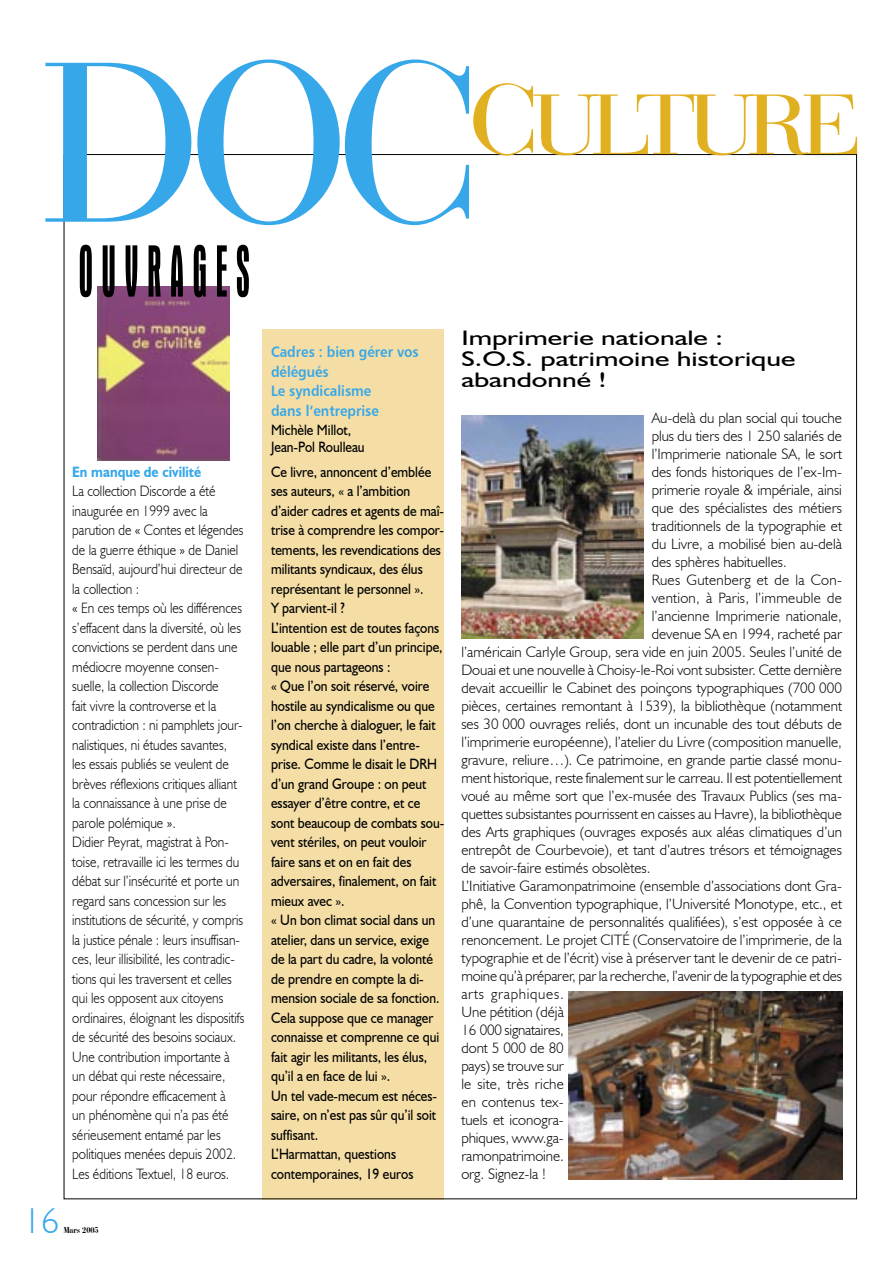
<style>
.page{position:relative;width:893px;height:1263px;background:#fff}
.page>*{position:absolute;margin:0;border:0;box-sizing:border-box;transform-origin:0 0}
.t1{font:240px "Bauer Bodoni BT";color:#36a7e9}
.t2{font:90px "Bauer Bodoni BT";letter-spacing:-.06em;color:#e1b020;scale:1.1 1}
.doc_texte_colonne_A{font:condensed 75px "Aurora BT";letter-spacing:.165em;color:#000;scale:.7 1}
.t3{font:300 36px "Humanist 521 BT";color:#36a7e9}
.doc_titre_colonnec{font:21px/21px "Humanist 521 BT";color:#000;scale:1.4 1}
.doc_texte_colonne_C{font:300 15px/18px "Humanist 521 BT";color:#000;text-align:justify}
.doc_texte_colonne_A-2{font:300 15px/19.5px "Humanist 521 BT";color:#000;scale:.9 1}
.doc_texte_colonne_B{font:15px/19.5px "Humanist 521 BT";color:#000;scale:.9 1}
.doc_texte_colonne_B-2{font:15px/19.5px "Humanist 777 BT Bold B";color:#36a7e9;scale:.9 1}
.doc_texte_colonne_A-3{font:700 15px "Humanist 521 BT";color:#36a7e9;scale:.9 1}
.t4{font:700 condensed 9px "Bauer Bodoni BT";color:#000}
.s1{font-size:105px}
</style>
<div class="page">
<div style="left:263px;top:329px;width:181px;height:870px;background:#f4dea6"></div>
<img style="left:97px;top:286px;width:133px;height:174px">
<img style="left:461px;top:415px;width:182px;height:224px">
<img style="left:568px;top:992px;width:274px;height:187px">
<p class="t1" style="left:43px;top:-3px;width:442px">DOC</p>
<p class="t2" style="left:470px;top:70px;width:360px"><span class="s1">C</span>ULTURE</p>
<p class="doc_texte_colonne_A" style="left:79px;top:232px;width:246px">OUVRAGES</p>
<p class="doc_texte_colonne_A-3" style="left:72px;top:462px;width:145px">En manque de civilité</p>
<p class="doc_texte_colonne_A-2" style="left:72px;top:481px;width:192px">La collection Discorde a été inaugurée en 1999 avec la parution de « Contes et légendes de la guerre éthique » de Daniel<br>Bensaïd, aujourd’hui directeur de la collection :</p>
<p class="doc_texte_colonne_A-2" style="left:72px;top:598px;width:191px">« En ces temps où les différences s’effacent dans la diversité, où les convictions se perdent dans une médiocre moyenne consen&shy;suelle, la collection Discorde<br>fait vivre la controverse et la contradiction : ni pamphlets jour&shy;nalistiques, ni études savantes, les essais publiés se veulent de brèves réflexions critiques alliant la connaissance à une prise de parole polémique ».</p>
<p class="doc_texte_colonne_A-2" style="left:72px;top:832px;width:193px">Didier Peyrat, magistrat à Pon&shy;toise, retravaille ici les termes du débat sur l’insécurité et porte un regard sans concession sur les institutions de sécurité, y compris la justice pénale : leurs insuffisan&shy;ces, leur illisibilité, les contradic&shy;tions qui les traversent et celles qui les opposent aux citoyens ordinaires, éloignant les dispositifs de sécurité des besoins sociaux.</p>
<p class="doc_texte_colonne_A-2" style="left:72px;top:1047px;width:184px">Une contribution importante à un débat qui reste nécessaire, pour répondre efficacement à un phénomène qui n’a pas été sérieusement entamé par les politiques menées depuis 2002.</p>
<p class="doc_texte_colonne_A-2" style="left:72px;top:1164px;width:176px">Les éditions Textuel, 18 euros.</p>
<h3 class="t3" style="left:23px;top:1199px;width:38px">16</h3>
<p class="t4" style="left:64px;top:1224px;width:36px">Mars 2005</p>
<p class="doc_texte_colonne_B-2" style="left:271px;top:342px;width:166px">Cadres : bien gérer vos délégués</p>
<p class="doc_texte_colonne_B-2" style="left:271px;top:381px;width:113px">Le syndicalisme</p>
<p class="doc_texte_colonne_B-2" style="left:271px;top:400px;width:121px">dans l’entreprise</p>
<p class="doc_texte_colonne_B" style="left:271px;top:420px;width:91px">Michèle Millot,</p>
<p class="doc_texte_colonne_B" style="left:271px;top:437px;width:106px">Jean-Pol Roulleau</p>
<p class="doc_texte_colonne_B" style="left:271px;top:462px;width:194px">Ce livre, annoncent d’emblée ses auteurs, « a l’ambition d’aider cadres et agents de maî&shy;trise à comprendre les compor&shy;tements, les revendications des militants syndicaux, des élus représentant le personnel ».</p>
<p class="doc_texte_colonne_B" style="left:271px;top:598px;width:83px">Y parvient-il ?</p>
<p class="doc_texte_colonne_B" style="left:271px;top:618px;width:192px">L’intention est de toutes façons louable ; elle part d’un principe, que nous partageons :</p>
<p class="doc_texte_colonne_B" style="left:271px;top:676px;width:194px">« Que l’on soit réservé, voire hostile au syndicalisme ou que l’on cherche à dialoguer, le fait syndical existe dans l’entre&shy;prise. Comme le disait le DRH d’un grand Groupe : on peut essayer d’être contre, et ce sont beaucoup de combats sou&shy;vent stériles, on peut vouloir faire sans et on en fait des adversaires, finalement, on fait mieux avec ».</p>
<p class="doc_texte_colonne_B" style="left:271px;top:910px;width:189px">« Un bon climat social dans un atelier, dans un service, exige de la part du cadre, la volonté de prendre en compte la di&shy;mension sociale de sa fonction.<br>Cela suppose que ce manager connaisse et comprenne ce qui fait agir les militants, les élus, qu’il a en face de lui ».</p>
<p class="doc_texte_colonne_B" style="left:271px;top:1086px;width:186px;text-align:justify">Un tel vade-mecum est néces&shy;saire, on n’est pas sûr qu’il soit suffisant.</p>
<p class="doc_texte_colonne_B" style="left:271px;top:1144px;width:140px">L’Harmattan, questions</p>
<p class="doc_texte_colonne_B" style="left:271px;top:1164px;width:160px">contemporaines, 19 euros</p>
<p class="doc_titre_colonnec" style="left:461px;top:327px;width:188px">Imprimerie nationale :</p>
<p class="doc_titre_colonnec" style="left:461px;top:348px;width:240px">S.O.S. patrimoine historique abandonné !</p>
<p class="doc_texte_colonne_C" style="left:652px;top:408px;width:192px">Au-delà du plan social qui touche plus du tiers des 1 250 salariés de l’Imprimerie nationale SA, le sort des fonds historiques de l’ex-Im&shy;primerie royale &amp; impériale, ainsi que des spécialistes des métiers traditionnels de la typographie et du Livre, a mobilisé bien au-delà des sphères habituelles.</p>
<p class="doc_texte_colonne_C" style="left:652px;top:570px;width:192px">Rues Gutenberg et de la Con-</p>
<p class="doc_texte_colonne_C" style="left:652px;top:588px;width:192px">vention, à Paris, l’immeuble de</p>
<p class="doc_texte_colonne_C" style="left:652px;top:606px;width:192px">l’ancienne Imprimerie nationale,</p>
<p class="doc_texte_colonne_C" style="left:652px;top:624px;width:192px">devenue SA en 1994, racheté par</p>
<p class="doc_texte_colonne_C" style="left:461px;top:642px;width:382px">l’américain Carlyle Group, sera vide en juin 2005. Seules l’unité de</p>
<p class="doc_texte_colonne_C" style="left:461px;top:660px;width:382px">Douai et une nouvelle à Choisy-le-Roi vont subsister. Cette dernière</p>
<p class="doc_texte_colonne_C" style="left:461px;top:678px;width:382px">devait accueillir le Cabinet des poinçons typographiques (700 000</p>
<p class="doc_texte_colonne_C" style="left:461px;top:696px;width:382px">pièces, certaines remontant à 1539), la bibliothèque (notamment</p>
<p class="doc_texte_colonne_C" style="left:461px;top:714px;width:382px">ses 30 000 ouvrages reliés, dont un incunable des tout débuts de</p>
<p class="doc_texte_colonne_C" style="left:461px;top:732px;width:382px">l’imprimerie européenne), l’atelier du Livre (composition manuelle,</p>
<p class="doc_texte_colonne_C" style="left:461px;top:750px;width:382px">gravure, reliure…). Ce patrimoine, en grande partie classé monu-</p>
<p class="doc_texte_colonne_C" style="left:461px;top:768px;width:382px">ment historique, reste finalement sur le carreau. Il est potentiellement</p>
<p class="doc_texte_colonne_C" style="left:461px;top:786px;width:382px">voué au même sort que l’ex-musée des Travaux Publics (ses ma-</p>
<p class="doc_texte_colonne_C" style="left:461px;top:804px;width:382px">quettes subsistantes pourrissent en caisses au Havre), la bibliothèque</p>
<p class="doc_texte_colonne_C" style="left:461px;top:822px;width:382px">des Arts graphiques (ouvrages exposés aux aléas climatiques d’un</p>
<p class="doc_texte_colonne_C" style="left:461px;top:840px;width:382px">entrepôt de Courbevoie), et tant d’autres trésors et témoignages</p>
<p class="doc_texte_colonne_C" style="left:461px;top:858px;width:191px">de savoir-faire estimés obsolètes.</p>
<p class="doc_texte_colonne_C" style="left:461px;top:876px;width:382px;text-align:left">L’Initiative Garamonpatrimoine (ensemble d’associations dont Gra&shy;phê, la Convention typographique, l’Université Monotype, etc., et d’une quarantaine de personnalités qualifiées), s’est opposée à ce renoncement. Le projet CITÉ (Conservatoire de l’imprimerie, de la typographie et de l’écrit) vise à préserver tant le devenir de ce patri&shy;moine qu’à préparer, par la recherche, l’avenir de la typographie et des arts graphiques.<br>Une pétition (déjà<br>16 000 signataires,<br>dont 5 000 de 80<br>pays) se trouve sur<br>le site, très riche<br>en contenus tex-<br>tuels et iconogra-<br>phiques, www.ga-<br>ramonpatrimoine.<br>org. Signez-la !</p>
</div>
